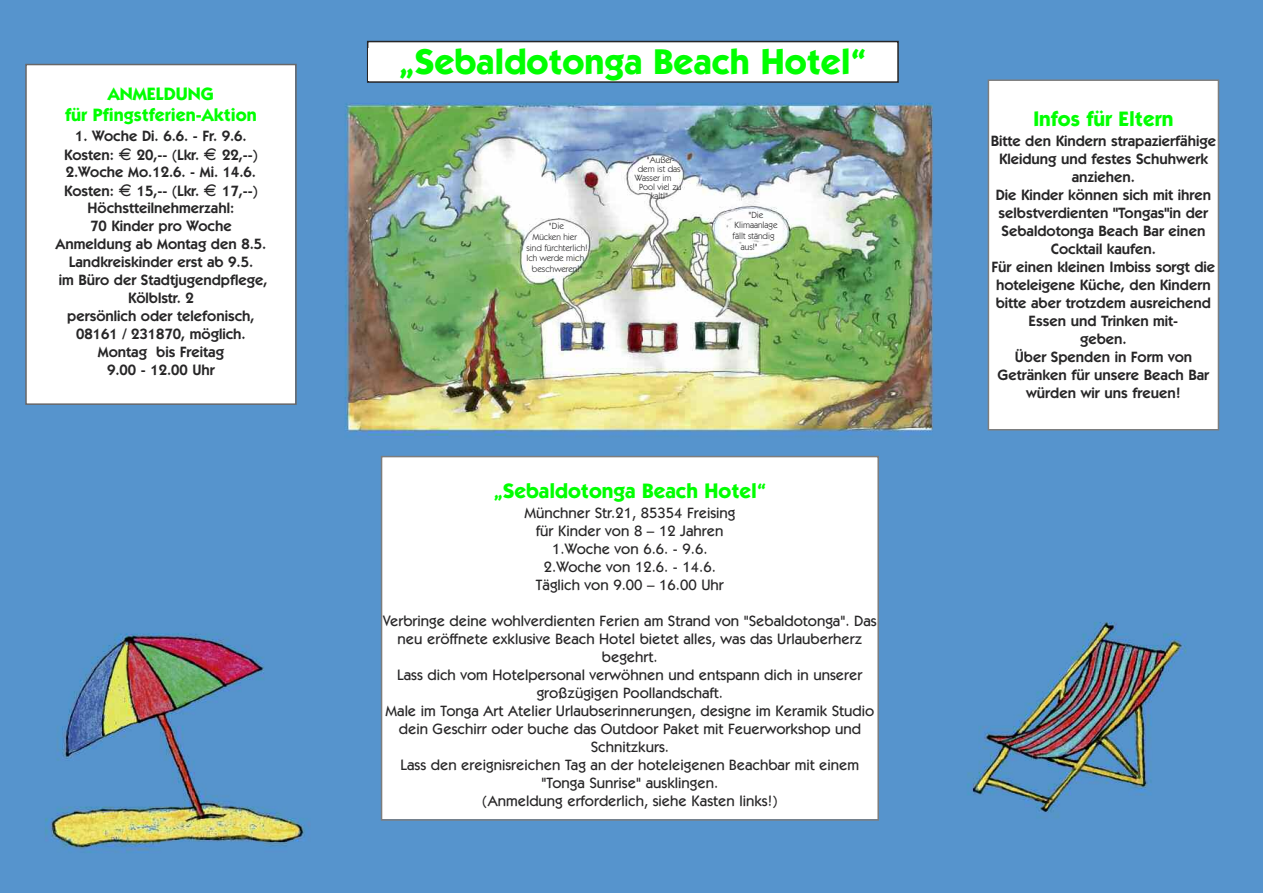
<style>
.page{position:relative;width:1263px;height:893px;background:#fff}
.page>*{position:absolute;margin:0;border:0;box-sizing:border-box;transform-origin:0 0}
.t1{font:700 36px "Itc Kabel";color:#0f0}
.t2{font:700 21px "Itc Kabel";color:#0f0}
.t3{font:700 18px/21.6px "Itc Kabel";color:#0f0;text-align:center}
.t4{font:600 15px/18px "Itc Kabel";color:#272627;text-align:center}
.t5{font:500 15px/18px "Itc Kabel";color:#272627;text-align:center}
.t6{font:9px/10.8px "Itc Kabel";color:#272627;text-align:center}
.s1{font-family:"Euro font";font-weight:400}
</style>
<div class="page">
<img style="left:0;top:0;width:1263px;height:893px">
<div style="left:368px;top:42px;width:530px;height:40px;background:#fff"></div>
<div style="left:367px;top:41px;width:532px;height:42px;border:2px solid #272627"></div>
<div style="left:382px;top:457px;width:495px;height:362px;background:#fff"></div>
<div style="left:381px;top:456px;width:498px;height:365px;border:2px solid #7d7d7d"></div>
<div style="left:369px;top:48px;width:528px;height:33px;background:#fff"></div>
<div style="left:989px;top:81px;width:229px;height:348px;background:#fff"></div>
<div style="left:988px;top:79px;width:231px;height:351px;border:2px solid #7d7d7d"></div>
<div style="left:27px;top:65px;width:268px;height:338px;background:#fff"></div>
<div style="left:25px;top:64px;width:272px;height:341px;border:2px solid #686768"></div>
<p class="t3" style="left:65px;top:84px;width:193px">ANMELDUNG<br>für Pfingstferien-Aktion</p>
<p class="t4" style="left:64px;top:127px;width:195px;line-height:19.5px">1. Woche Di. 6.6. - Fr. 9.6.<br>Kosten: <span class="s1">F</span> 20,-- (Lkr. <span class="s1">F</span> 22,--)</p>
<p class="t4" style="left:64px;top:163px;width:195px;line-height:19.5px;text-align:left">2.Woche Mo.12.6. - Mi. 14.6.<br>Kosten: <span class="s1">F</span> 15,-- (Lkr. <span class="s1">F</span> 17,--)</p>
<p class="t4" style="left:56px;top:200px;width:214px">Höchstteilnehmerzahl:<br>70 Kinder pro Woche<br>Anmeldung ab Montag den 8.5.<br>Landkreiskinder erst ab 9.5.<br>im Büro der Stadtjugendpflege,<br>Kölblstr. 2<br>persönlich oder telefonisch,<br>08161 / 231870, möglich.<br>Montag bis Freitag<br>9.00 - 12.00 Uhr</p>
<h1 class="t1" style="left:399px;top:48px;width:470px">„Sebaldotonga Beach Hotel“</h1>
<p class="t6" style="left:526px;top:221px;width:63px">"Die<br>Mücken hier sind fürchterlich!<br>Ich werde mich beschweren!"</p>
<p class="t6" style="left:647px;top:155px;width:30px">"Außer-</p>
<p class="t6" style="left:638px;top:164px;width:44px">dem ist das</p>
<p class="t6" style="left:635px;top:173px;width:38px">Wasser im</p>
<p class="t6" style="left:639px;top:182px;width:44px">Pool viel zu</p>
<p class="t6" style="left:651px;top:191px;width:18px">kalt!"</p>
<p class="t6" style="left:748px;top:210px;width:16px">"Die</p>
<p class="t6" style="left:734px;top:221px;width:44px">Klimaanlage</p>
<p class="t6" style="left:733px;top:231px;width:43px">fällt ständig</p>
<p class="t6" style="left:741px;top:242px;width:18px">aus!"</p>
<h2 class="t2" style="left:493px;top:483px;width:275px">„Sebaldotonga Beach Hotel“</h2>
<p class="t5" style="left:524px;top:506px;width:213px">Münchner Str.21, 85354 Freising für Kinder von 8 – 12 Jahren<br>1.Woche von 6.6. - 9.6.<br>2.Woche von 12.6. - 14.6.<br>Täglich von 9.00 – 16.00 Uhr</p>
<p class="t5" style="left:383px;top:614px;width:495px">Verbringe deine wohlverdienten Ferien am Strand von "Sebaldotonga". Das neu eröffnete exklusive Beach Hotel bietet alles, was das Urlauberherz begehrt.<br>Lass dich vom Hotelpersonal verwöhnen und entspann dich in unserer großzügigen Poollandschaft.<br>Male im Tonga Art Atelier Urlaubserinnerungen, designe im Keramik Studio dein Geschirr oder buche das Outdoor Paket mit Feuerworkshop und Schnitzkurs.<br>Lass den ereignisreichen Tag an der hoteleigenen Beachbar mit einem "Tonga Sunrise" ausklingen.<br>(Anmeldung erforderlich, siehe Kasten links!)</p>
<h2 class="t2" style="left:1033px;top:111px;width:141px">Infos für Eltern</h2>
<p class="t4" style="left:991px;top:134px;width:227px">Bitte den Kindern strapazierfähige<br>Kleidung und festes Schuhwerk anziehen.<br>Die Kinder können sich mit ihren selbstverdienten "Tongas"in der<br>Sebaldotonga Beach Bar einen<br>Cocktail kaufen.<br>Für einen kleinen Imbiss sorgt die hoteleigene Küche, den Kindern bitte aber trotzdem ausreichend<br>Essen und Trinken mit-<br>geben.<br>Über Spenden in Form von<br>Getränken für unsere Beach Bar würden wir uns freuen!</p>
</div>
